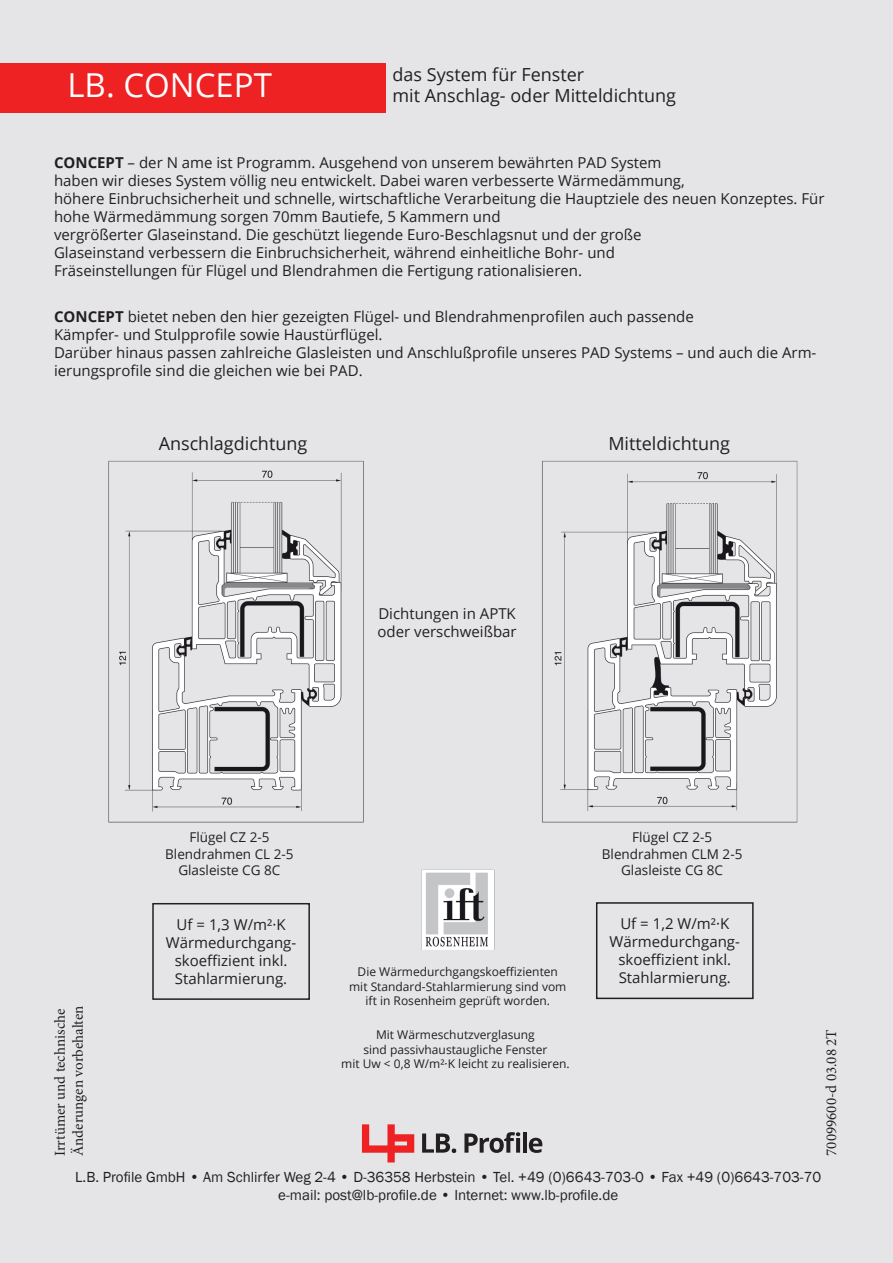
<style>
.page{position:relative;width:893px;height:1263px;background:#e5e5e7}
.page>*{position:absolute;margin:0;border:0;box-sizing:border-box;transform-origin:0 0}
.t1{font:33px "Open Sans";color:#fff}
.t2{font:18px "Open Sans";color:#231f20}
.t3{font:15px/18px "Open Sans";color:#231f20}
.t4{font:15px "Franklin Gothic";color:#231f20}
.t5{font:15px "Minion Pro";color:#231f20}
.t6{font:13.5px "Open Sans";color:#231f20}
.t7{font:12px "Open Sans";color:#231f20}
.s1{font-weight:700}
</style>
<div class="page">
<img style="left:13px;top:90px;width:785px;height:1073px">
<svg style="left:362px;top:1124px;width:52px;height:38px"></svg>
<svg style="left:422px;top:1133px;width:34px;height:20px"></svg>
<svg style="left:464px;top:1132px;width:56px;height:21px"></svg>
<hr style="left:523px;top:1132px;width:4px;height:21px;background:#231f20">
<svg style="left:529px;top:1138px;width:13px;height:15px"></svg>
<div style="left:0;top:63px;width:385px;height:49px;background:#ee2123"></div>
<div style="left:152px;top:903px;width:158px;height:97px;border:2px solid #231f20"></div>
<div style="left:596px;top:902px;width:158px;height:97px;border:2px solid #231f20"></div>
<p class="t1" style="left:68px;top:63px;width:206px">LB. CONCEPT</p>
<p class="t2" style="left:393px;top:62px;width:193px">das System für Fenster</p>
<p class="t2" style="left:393px;top:83px;width:285px">mit Anschlag- oder Mitteldichtung</p>
<p class="t3" style="left:54px;top:154px;width:609px"><span class="s1">CONCEPT</span> – der N ame ist Programm. Ausgehend von unserem bewährten PAD System</p>
<p class="t3" style="left:54px;top:172px;width:632px">haben wir dieses System völlig neu entwickelt. Dabei waren verbesserte Wärmedämmung,</p>
<p class="t3" style="left:54px;top:190px;width:772px">höhere Einbruchsicherheit und schnelle, wirtschaftliche Verarbeitung die Hauptziele des neuen Konzeptes. Für hohe Wärmedämmung sorgen 70mm Bautiefe, 5 Kammern und<br>vergrößerter Glaseinstand. Die geschützt liegende Euro-Beschlagsnut und der große<br>Glaseinstand verbessern die Einbruchsicherheit, während einheitliche Bohr- und<br>Fräseinstellungen für Flügel und Blendrahmen die Fertigung rationalisieren.</p>
<p class="t3" style="left:54px;top:307px;width:641px"><span class="s1">CONCEPT</span> bietet neben den hier gezeigten Flügel- und Blendrahmenprofilen auch passende</p>
<p class="t3" style="left:54px;top:325px;width:330px">Kämpfer- und Stulpprofile sowie Haustürflügel.</p>
<p class="t3" style="left:54px;top:343px;width:764px">Darüber hinaus passen zahlreiche Glasleisten und Anschlußprofile unseres PAD Systems – und auch die Arm&shy;ierungsprofile sind die gleichen wie bei PAD.</p>
<p class="t2" style="left:159px;top:431px;width:150px">Anschlagdichtung</p>
<p class="t2" style="left:608px;top:431px;width:123px">Mitteldichtung</p>
<p class="t5" style="left:50px;top:1156px;width:149px;rotate:-90deg">Irrtümer und technische</p>
<p class="t5" style="left:68px;top:1156px;width:152px;rotate:-90deg">Änderungen vorbehalten</p>
<p class="t3" style="left:378px;top:604px;width:139px">Dichtungen in APTK</p>
<p class="t3" style="left:378px;top:622px;width:141px">oder verschweißbar</p>
<p class="t6" style="left:189px;top:828px;width:82px">Flügel CZ 2-5</p>
<p class="t6" style="left:165px;top:844px;width:130px">Blendrahmen CL 2-5</p>
<p class="t6" style="left:178px;top:861px;width:103px">Glasleiste CG 8C</p>
<p class="t3" style="left:177px;top:915px;width:110px">Uf = 1,3 W/m²·K</p>
<p class="t3" style="left:166px;top:933px;width:132px;text-align:center">Wärmedurchgang&shy;skoeffizient inkl.</p>
<p class="t3" style="left:175px;top:969px;width:114px">Stahlarmierung.</p>
<p class="t7" style="left:358px;top:964px;width:202px">Die Wärmedurchgangskoeffizienten</p>
<p class="t7" style="left:349px;top:978px;width:219px">mit Standard-Stahlarmierung sind vom</p>
<p class="t7" style="left:366px;top:992px;width:186px">ift in Rosenheim geprüft worden.</p>
<p class="t7" style="left:376px;top:1027px;width:160px">Mit Wärmeschutzverglasung</p>
<p class="t7" style="left:363px;top:1041px;width:185px">sind passivhaustaugliche Fenster</p>
<p class="t7" style="left:341px;top:1055px;width:230px">mit Uw &lt; 0,8 W/m²·K leicht zu realisieren.</p>
<p class="t6" style="left:632px;top:828px;width:82px">Flügel CZ 2-5</p>
<p class="t6" style="left:602px;top:844px;width:142px">Blendrahmen CLM 2-5</p>
<p class="t6" style="left:621px;top:861px;width:103px">Glasleiste CG 8C</p>
<p class="t3" style="left:620px;top:914px;width:110px">Uf = 1,2 W/m²·K</p>
<p class="t3" style="left:610px;top:932px;width:132px;text-align:center">Wärmedurchgang&shy;skoeffizient inkl.</p>
<p class="t3" style="left:619px;top:968px;width:114px">Stahlarmierung.</p>
<p class="t5" style="left:821px;top:1156px;width:128px;rotate:-90deg">70099600-d 03.08 2T</p>
<p class="t4" style="left:75px;top:1167px;width:747px">L.B. Profile GmbH • Am Schlirfer Weg 2-4 • D-36358 Herbstein • Tel. +49 (0)6643-703-0 • Fax +49 (0)6643-703-70</p>
<p class="t4" style="left:278px;top:1185px;width:341px">e-mail: post@lb-profile.de • Internet: www.lb-profile.de</p>
</div>
